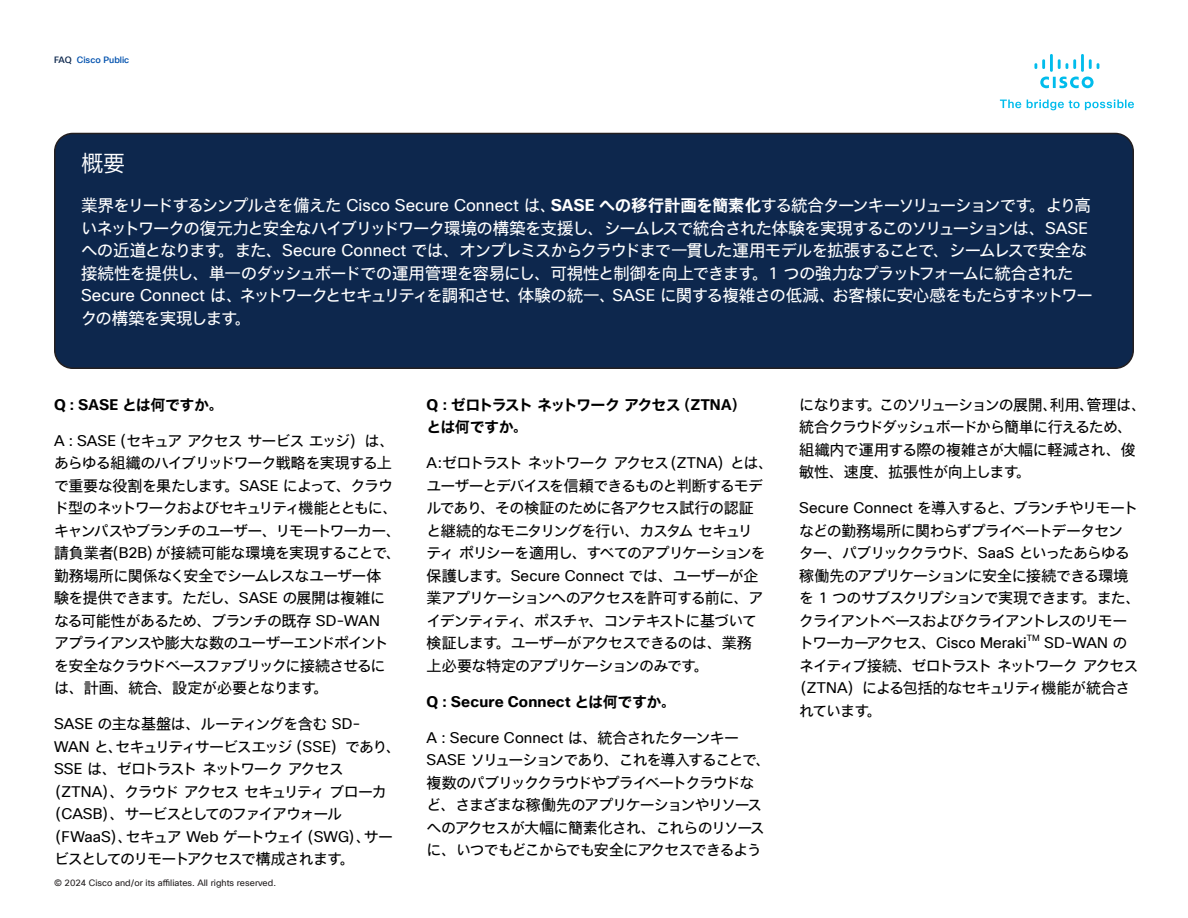
<style>
.page{position:relative;width:1188px;height:918px;background:#fff}
.page>*{position:absolute;margin:0;border:0;box-sizing:border-box;transform-origin:0 0}
.Paragraph_Style2{font:22.5px "Cisco Sans JPN Light";color:#fff}
.Paragraph_Style1{font:16.5px/22.5px "Cisco Sans JPN";letter-spacing:-.065em;color:#fff}
.Paragraph_Style5{font:15px/22.5px "Cisco Sans JPN";letter-spacing:-.07em;color:#000}
.Paragraph_Style4{font:15px/22.5px "Cisco Sans JPN";letter-spacing:-.06em;color:#000}
.Paragraph_Style1-2{font:15px/22.5px "Cisco Sans JPN";letter-spacing:-.075em;color:#000}
.Paragraph_Style1-3{font:15px/22.5px "Cisco Sans JPN";letter-spacing:-.055em;color:#000}
.Paragraph_Style1-4{font:15px/22.5px "Cisco Sans JPN Bold";letter-spacing:-.055em;color:#000}
.Paragraph_Style1-5{font:15px "Cisco Sans JPN";letter-spacing:-.11em;color:#000}
.Paragraph_Style1-6{font:15px "Cisco Sans JPN";letter-spacing:-.105em;color:#000}
.Paragraph_Style5-2{font:15px "Cisco Sans JPN";letter-spacing:-.045em;color:#000}
.Paragraph_Style5-3{font:15px "Cisco Sans JPN";letter-spacing:-.125em;color:#000}
.Paragraph_Style1-7{font:15px "Cisco Sans JPN";letter-spacing:-.04em;color:#000}
.Paragraph_Style3{font:700 15px "Cisco Sans TT";letter-spacing:.01em;color:#000}
.Paragraph_Style1-8{font:15px "Cisco Sans JPN";letter-spacing:-.13em;color:#000}
.Paragraph_Style3-2{font:15px "Cisco Sans JPN Bold";letter-spacing:-.035em;color:#000}
.Paragraph_Style5-4{font:15px "Cisco Sans TT";color:#000}
.t1{font:9px "Cisco Sans TT";color:#231f20}
.t2{font:500 9px "Cisco Sans TT";color:#0051ae}
.Paragraph_Style5-5{font:8.7px "Cisco Sans TT";color:#000}
.s1{color:#0d274d}
.s2{font-family:"Cisco Sans TT"}
.s3{font-family:"Cisco Sans TT";font-weight:700}
.s4{font-family:"Cisco Sans JPN Bold"}
.s5{font-family:"Cisco Sans JPN Bold";font-weight:400}
.s6{font-family:"Cisco Sans JPN"}
</style>
<div class="page">
<svg style="left:1000px;top:100px;width:21px;height:8px"></svg>
<svg style="left:1027px;top:100px;width:107px;height:10px"></svg>
<svg style="left:1034px;top:54px;width:65px;height:34px"></svg>
<div style="left:54px;top:132px;width:1080px;height:237px;background:#0d274d"></div>
<p class="t2" style="left:54px;top:54px;width:77px"><span class="s1">FAQ</span> Cisco Public</p>
<p class="Paragraph_Style2" style="left:81px;top:149px;width:46px">概要</p>
<p class="Paragraph_Style1" style="left:81px;top:194px;width:1014px">業界をリードするシンプルさを備えた <span class="s2">Cisco Secure Connect</span> は、<span class="s3">SASE</span> <span class="s4">への移行計画を簡素化</span>する統合ターンキーソリューションです。より高いネットワークの復元力と安全なハイブリッドワーク環境の構築を支援し、シームレスで統合された体験を実現するこのソリューションは、<span class="s2">SASE</span>への近道となります。また、<span class="s2">Secure Connect</span> では、オンプレミスからクラウドまで一貫した運用モデルを拡張することで、シームレスで安全な接続性を提供し、単一のダッシュボードでの運用管理を容易にし、可視性と制御を向上できます。<span class="s2">1</span> つの強力なプラットフォームに統合された<span class="s2">Secure Connect</span> は、ネットワークとセキュリティを調和させ、体験の統一、<span class="s2">SASE</span> に関する複雑さの低減、お客様に安心感をもたらすネットワークの構築を実現します。</p>
<p class="Paragraph_Style3-2" style="left:54px;top:394px;width:171px"><span class="s3">Q</span>：<span class="s3">SASE</span> とは何ですか。</p>
<p class="Paragraph_Style4" style="left:54px;top:429px;width:348px"><span class="s2">A</span>：<span class="s2">SASE</span>（セキュアアクセスサービスエッジ）は、あらゆる組織のハイブリッドワーク戦略を実現する上で重要な役割を果たします。<span class="s2">SASE</span> によって、クラウド型のネットワークおよびセキュリティ機能とともに、キャンパスやブランチのユーザー、リモートワーカー、請負業者（<span class="s2">B2B</span>）が接続可能な環境を実現することで、勤務場所に関係なく安全でシームレスなユーザー体<br>験を提供できます。ただし、<span class="s2">SASE</span> の展開は複雑になる可能性があるため、ブランチの既存 <span class="s2">SD-WAN<br></span>アプライアンスや膨大な数のユーザーエンドポイントを安全なクラウドベースファブリックに接続させるには、計画、統合、設定が必要となります。</p>
<p class="Paragraph_Style1-7" style="left:54px;top:713px;width:308px"><span class="s2">SASE</span> の主な基盤は、ルーティングを含む <span class="s2">SD-</span></p>
<p class="Paragraph_Style1-6" style="left:54px;top:736px;width:348px"><span class="s2">WAN</span> と、セキュリティサービスエッジ（<span class="s2">SSE</span>）であり、</p>
<p class="Paragraph_Style1-8" style="left:54px;top:758px;width:291px"><span class="s2">SSE</span> は、ゼロトラストネットワークアクセス</p>
<p class="Paragraph_Style1-2" style="left:46px;top:780px;width:342px">（<span class="s2">ZTNA</span>）、クラウドアクセスセキュリティブローカ</p>
<p class="Paragraph_Style1-2" style="left:46px;top:803px;width:297px">（<span class="s2">CASB</span>）、サービスとしてのファイアウォール</p>
<p class="Paragraph_Style1-5" style="left:46px;top:826px;width:348px">（<span class="s2">FWaaS</span>）、セキュア <span class="s2">Web</span> ゲートウェイ（<span class="s2">SWG</span>）、サー</p>
<p class="Paragraph_Style1-2" style="left:54px;top:848px;width:302px">ビスとしてのリモートアクセスで構成されます。</p>
<p class="t1" style="left:54px;top:877px;width:224px">© 2024 Cisco and/or its affiliates. All rights reserved.</p>
<p class="Paragraph_Style1-4" style="left:427px;top:394px;width:321px"><span class="s3">Q</span>：ゼロトラストネットワークアクセス（<span class="s3">ZTNA</span>）とは何ですか。</p>
<p class="Paragraph_Style5" style="left:427px;top:452px;width:348px"><span class="s2">A</span>：ゼロトラストネットワークアクセス（<span class="s2">ZTNA</span>）とは、ユーザーとデバイスを信頼できるものと判断するモデルであり、その検証のために各アクセス試行の認証<br>と継続的なモニタリングを行い、カスタムセキュリ<br>ティポリシーを適用し、すべてのアプリケーションを保護します。<span class="s2">Secure Connect</span> では、ユーザーが企業アプリケーションへのアクセスを許可する前に、アイデンティティ、ポスチャ、コンテキストに基づいて検証します。ユーザーがアクセスできるのは、業務<br>上必要な特定のアプリケーションのみです。</p>
<p class="Paragraph_Style3" style="left:427px;top:692px;width:251px">Q<span class="s5">：</span>Secure Connect <span class="s5">とは何ですか。</span></p>
<p class="Paragraph_Style1-2" style="left:427px;top:726px;width:345px"><span class="s2">A</span>：<span class="s2">Secure Connect</span> は、統合されたターンキー<br><span class="s2">SASE</span> ソリューションであり、これを導入することで、複数のパブリッククラウドやプライベートクラウドなど、さまざまな稼働先のアプリケーションやリソースへのアクセスが大幅に簡素化され、これらのリソースに、いつでもどこからでも安全にアクセスできるよう</p>
<p class="Paragraph_Style1-3" style="left:799px;top:393px;width:348px">になります。このソリューションの展開、利用、管理は、統合クラウドダッシュボードから簡単に行えるため、組織内で運用する際の複雑さが大幅に軽減され、俊敏性、速度、拡張性が向上します。</p>
<p class="Paragraph_Style5" style="left:799px;top:497px;width:343px"><span class="s2">Secure Connect</span> を導入すると、ブランチやリモートなどの勤務場所に関わらずプライベートデータセンター、パブリッククラウド、<span class="s2">SaaS</span> といったあらゆる稼働先のアプリケーションに安全に接続できる環境を <span class="s2">1</span> つのサブスクリプションで実現できます。また、クライアントベースおよびクライアントレスのリモートワーカーアクセス、<span class="s2">Cisco Meraki</span></p>
<p class="Paragraph_Style5-5" style="left:1027px;top:632px;width:14px">TM</p>
<p class="Paragraph_Style5-4" style="left:1044px;top:633px;width:85px">SD-WAN <span class="s6">の</span></p>
<p class="Paragraph_Style5-3" style="left:799px;top:655px;width:341px">ネイティブ接続、ゼロトラストネットワークアクセス</p>
<p class="Paragraph_Style5-2" style="left:792px;top:677px;width:340px">（<span class="s2">ZTNA</span>）による包括的なセキュリティ機能が統合さ</p>
<p class="Paragraph_Style5" style="left:799px;top:699px;width:84px">れています。</p>
</div>
